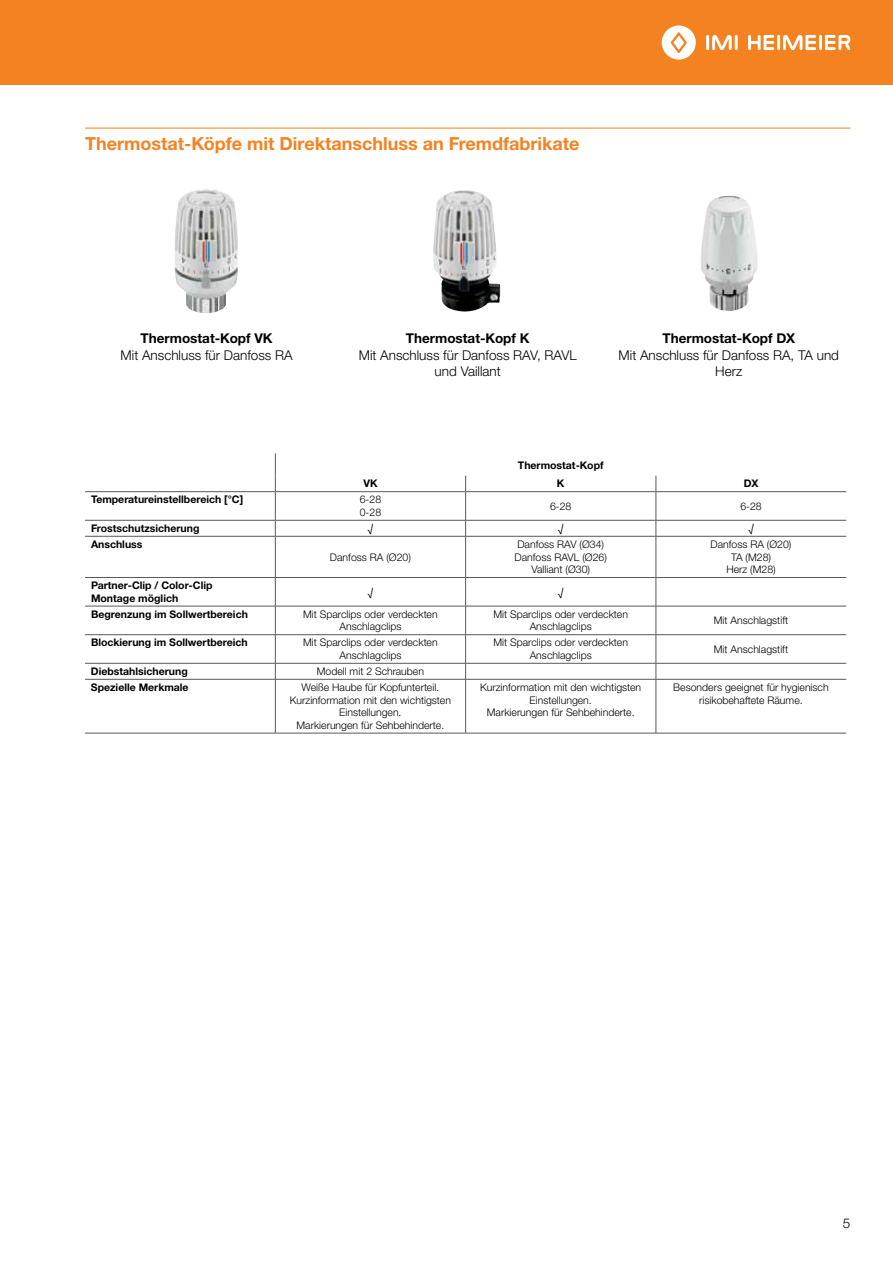
<style>
.page{position:relative;width:893px;height:1263px;background:#fff}
.page>*{position:absolute;margin:0;border:0;box-sizing:border-box;transform-origin:0 0}
.t1{font:700 18px "Helvetica Neue LTW1 G";color:#f58220}
.t2{font:300 13.5px/16.5px "Helvetica Neue LTW1 G";color:#000;text-align:center}
.t3{font:700 13.5px "Helvetica Neue LTW1 G";color:#000}
.t4{font:300 10.5px/12.6px "Helvetica Neue LTW1 G";color:#000;text-align:center}
.t5{font:700 10.5px/12.6px "Helvetica Neue LTW1 G";color:#000}
</style>
<div class="page">
<div style="left:0;top:0;width:893px;height:85px;background:#f58220"></div>
<hr style="left:706px;top:35px;width:3px;height:15px;background:#fff">
<hr style="left:735px;top:35px;width:3px;height:15px;background:#fff">
<svg style="left:712px;top:35px;width:20px;height:15px"></svg>
<svg style="left:662px;top:25px;width:34px;height:35px"></svg>
<hr style="left:777px;top:35px;width:3px;height:15px;background:#fff">
<svg style="left:748px;top:35px;width:26px;height:15px"></svg>
<hr style="left:819px;top:35px;width:3px;height:15px;background:#fff">
<svg style="left:783px;top:35px;width:33px;height:15px"></svg>
<svg style="left:825px;top:35px;width:25px;height:15px"></svg>
<hr style="left:85px;top:128px;width:765px;height:1px;background:#f58220">
<hr style="left:85px;top:520px;width:190px;height:1px;background:#58595b">
<hr style="left:275px;top:520px;width:191px;height:1px;background:#58595b">
<hr style="left:466px;top:520px;width:190px;height:1px;background:#58595b">
<hr style="left:656px;top:520px;width:190px;height:1px;background:#58595b">
<hr style="left:85px;top:536px;width:190px;height:1px;background:#58595b">
<hr style="left:275px;top:536px;width:191px;height:1px;background:#58595b">
<hr style="left:466px;top:536px;width:190px;height:1px;background:#58595b">
<hr style="left:656px;top:536px;width:190px;height:1px;background:#58595b">
<hr style="left:85px;top:577px;width:190px;height:1px;background:#58595b">
<hr style="left:275px;top:577px;width:191px;height:1px;background:#58595b">
<hr style="left:466px;top:577px;width:190px;height:1px;background:#58595b">
<hr style="left:656px;top:577px;width:190px;height:1px;background:#58595b">
<hr style="left:85px;top:606px;width:190px;height:1px;background:#58595b">
<hr style="left:275px;top:606px;width:191px;height:1px;background:#58595b">
<hr style="left:466px;top:606px;width:190px;height:1px;background:#58595b">
<hr style="left:656px;top:606px;width:190px;height:1px;background:#58595b">
<hr style="left:85px;top:634px;width:190px;height:1px;background:#58595b">
<hr style="left:275px;top:634px;width:191px;height:1px;background:#58595b">
<hr style="left:466px;top:634px;width:190px;height:1px;background:#58595b">
<hr style="left:656px;top:634px;width:190px;height:1px;background:#58595b">
<hr style="left:85px;top:663px;width:190px;height:1px;background:#58595b">
<hr style="left:275px;top:663px;width:191px;height:1px;background:#58595b">
<hr style="left:466px;top:663px;width:190px;height:1px;background:#58595b">
<hr style="left:656px;top:663px;width:190px;height:1px;background:#58595b">
<hr style="left:85px;top:679px;width:190px;height:1px;background:#58595b">
<hr style="left:85px;top:733px;width:190px;height:1px;background:#58595b">
<hr style="left:275px;top:679px;width:191px;height:1px;background:#58595b">
<hr style="left:275px;top:733px;width:191px;height:1px;background:#58595b">
<hr style="left:466px;top:679px;width:190px;height:1px;background:#58595b">
<hr style="left:466px;top:733px;width:190px;height:1px;background:#58595b">
<hr style="left:656px;top:679px;width:190px;height:1px;background:#58595b">
<hr style="left:656px;top:733px;width:190px;height:1px;background:#58595b">
<svg style="left:465px;top:476px;width:1px;height:60px"></svg>
<svg style="left:656px;top:476px;width:1px;height:60px"></svg>
<hr style="left:275px;top:536px;width:1px;height:41px;background:#58595b">
<hr style="left:465px;top:536px;width:1px;height:41px;background:#58595b">
<hr style="left:656px;top:536px;width:1px;height:41px;background:#58595b">
<svg style="left:275px;top:578px;width:1px;height:101px"></svg>
<svg style="left:465px;top:578px;width:1px;height:101px"></svg>
<svg style="left:656px;top:578px;width:1px;height:101px"></svg>
<hr style="left:275px;top:679px;width:1px;height:54px;background:#58595b">
<hr style="left:465px;top:679px;width:1px;height:54px;background:#58595b">
<hr style="left:656px;top:679px;width:1px;height:54px;background:#58595b">
<svg style="left:275px;top:453px;width:1px;height:83px"></svg>
<hr style="left:85px;top:491px;width:190px;height:1px;background:#58595b">
<hr style="left:275px;top:491px;width:191px;height:1px;background:#58595b">
<hr style="left:466px;top:491px;width:190px;height:1px;background:#58595b">
<hr style="left:656px;top:491px;width:190px;height:1px;background:#58595b">
<img style="left:175px;top:189px;width:63px;height:124px">
<img style="left:433px;top:190px;width:67px;height:122px">
<img style="left:701px;top:196px;width:57px;height:115px">
<h1 class="t1" style="left:85px;top:132px;width:496px">Thermostat-Köpfe mit Direktanschluss an Fremdfabrikate</h1>
<p class="t3" style="left:141px;top:330px;width:134px">Thermostat-Kopf VK</p>
<p class="t2" style="left:121px;top:347px;width:173px">Mit Anschluss für Danfoss RA</p>
<p class="t3" style="left:406px;top:330px;width:125px">Thermostat-Kopf K</p>
<p class="t2" style="left:359px;top:347px;width:219px">Mit Anschluss für Danfoss RAV, RAVL und Vaillant</p>
<p class="t3" style="left:662px;top:330px;width:134px">Thermostat-Kopf DX</p>
<p class="t2" style="left:619px;top:347px;width:222px">Mit Anschluss für Danfoss RA, TA und<br>Herz</p>
<p class="t5" style="left:518px;top:459px;width:87px">Thermostat-Kopf</p>
<p class="t5" style="left:363px;top:477px;width:16px">VK</p>
<p class="t5" style="left:557px;top:477px;width:9px">K</p>
<p class="t5" style="left:744px;top:477px;width:16px">DX</p>
<p class="t5" style="left:91px;top:493px;width:154px">Temperatureinstellbereich [°C]</p>
<p class="t4" style="left:360px;top:493px;width:23px;text-align:left">6-28<br>0-28</p>
<p class="t4" style="left:550px;top:500px;width:23px">6-28</p>
<p class="t4" style="left:740px;top:500px;width:23px">6-28</p>
<p class="t5" style="left:91px;top:522px;width:110px">Frostschutzsicherung</p>
<p class="t4" style="left:368px;top:522px;width:7px">√</p>
<p class="t4" style="left:558px;top:522px;width:7px">√</p>
<p class="t4" style="left:748px;top:522px;width:7px">√</p>
<p class="t5" style="left:91px;top:538px;width:53px">Anschluss</p>
<p class="t4" style="left:330px;top:550px;width:82px">Danfoss RA (Ø20)</p>
<p class="t4" style="left:515px;top:538px;width:94px">Danfoss RAV (Ø34)<br>Danfoss RAVL (Ø26)<br>Valliant (Ø30)</p>
<p class="t4" style="left:711px;top:538px;width:82px">Danfoss RA (Ø20)<br>TA (M28)<br>Herz (M28)</p>
<p class="t5" style="left:91px;top:579px;width:123px">Partner-Clip / Color-Clip<br>Montage möglich</p>
<p class="t4" style="left:368px;top:585px;width:7px">√</p>
<p class="t4" style="left:558px;top:585px;width:7px">√</p>
<p class="t5" style="left:91px;top:608px;width:158px">Begrenzung im Sollwertbereich</p>
<p class="t4" style="left:303px;top:608px;width:136px">Mit Sparclips oder verdeckten<br>Anschlagclips</p>
<p class="t4" style="left:493px;top:608px;width:136px">Mit Sparclips oder verdeckten<br>Anschlagclips</p>
<p class="t4" style="left:714px;top:614px;width:76px">Mit Anschlagstift</p>
<p class="t5" style="left:91px;top:636px;width:158px">Blockierung im Sollwertbereich</p>
<p class="t4" style="left:303px;top:636px;width:136px">Mit Sparclips oder verdeckten<br>Anschlagclips</p>
<p class="t4" style="left:493px;top:636px;width:136px">Mit Sparclips oder verdeckten<br>Anschlagclips</p>
<p class="t4" style="left:714px;top:643px;width:76px">Mit Anschlagstift</p>
<p class="t5" style="left:91px;top:665px;width:98px">Diebstahlsicherung</p>
<p class="t4" style="left:317px;top:665px;width:109px">Modell mit 2 Schrauben</p>
<p class="t5" style="left:91px;top:681px;width:99px">Spezielle Merkmale</p>
<p class="t4" style="left:290px;top:681px;width:163px">Weiße Haube für Kopfunterteil.<br>Kurzinformation mit den wichtigsten<br>Einstellungen.<br>Markierungen für Sehbehinderte.</p>
<p class="t4" style="left:480px;top:681px;width:163px">Kurzinformation mit den wichtigsten<br>Einstellungen.<br>Markierungen für Sehbehinderte.</p>
<p class="t4" style="left:673px;top:681px;width:157px">Besonders geeignet für hygienisch risikobehaftete Räume.</p>
<p class="t2" style="left:843px;top:1215px;width:9px">5</p>
</div>
